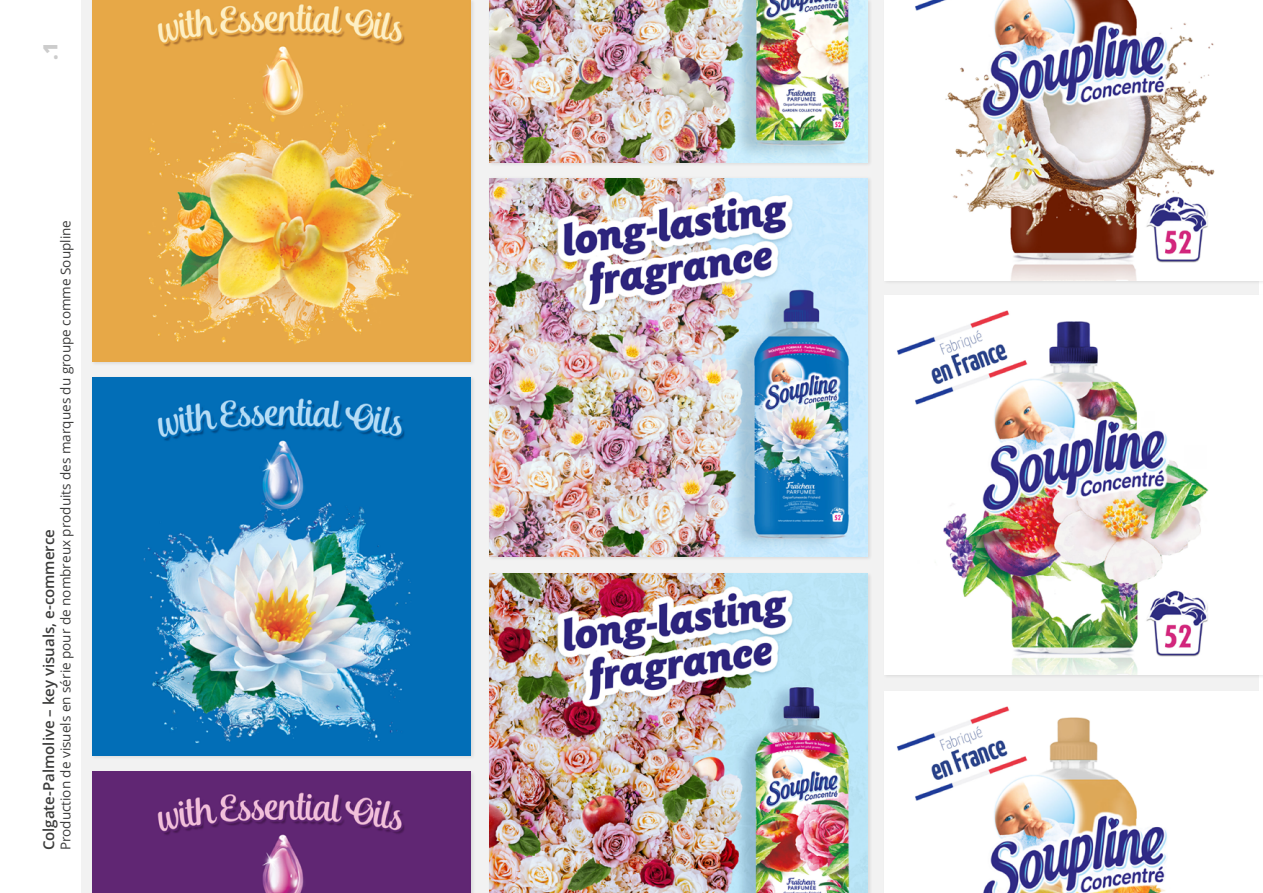
<style>
.page{position:relative;width:1263px;height:893px;background:#fff}
.page>*{position:absolute;margin:0;border:0;box-sizing:border-box;transform-origin:0 0}
.t1{font:800 19.5px "Open Sans";color:#ccc}
.t2{font:600 15px "Open Sans";color:#3c3c3b}
.t3{font:13.5px "Open Sans";color:#3c3c3b}
</style>
<div class="page">
<div style="left:81px;top:0;width:1177px;height:893px;background:#f2f2f2"></div>
<div style="left:883px;top:294px;width:380px;height:385px;background:#000;opacity:.1"></div>
<img style="left:884px;top:296px;width:379px;height:378px">
<div style="left:91px;top:375px;width:385px;height:385px;background:#e9e9e9"></div>
<img style="left:92px;top:377px;width:379px;height:379px">
<div style="left:488px;top:176px;width:384px;height:385px;background:#000;opacity:.1"></div>
<img style="left:489px;top:178px;width:378px;height:378px">
<div style="left:883px;top:0;width:380px;height:285px;background:#000;opacity:.1"></div>
<img style="left:884px;top:0;width:379px;height:280px">
<div style="left:91px;top:0;width:385px;height:366px;background:#000;opacity:.1"></div>
<img style="left:92px;top:0;width:379px;height:361px">
<div style="left:488px;top:0;width:384px;height:167px;background:#000;opacity:.1"></div>
<img style="left:489px;top:0;width:378px;height:162px">
<img style="left:884px;top:691px;width:374px;height:202px">
<div style="left:91px;top:769px;width:385px;height:124px;background:#000;opacity:.1"></div>
<img style="left:92px;top:771px;width:379px;height:122px">
<div style="left:488px;top:572px;width:384px;height:321px;background:#000;opacity:.1"></div>
<img style="left:489px;top:574px;width:378px;height:319px">
<h1 class="t1" style="left:36px;top:60px;width:19px;rotate:-90deg">.1</h1>
<p class="t3" style="left:56px;top:850px;width:632px;rotate:-90deg">Production de visuels en série pour de nombreux produits des marques du groupe comme Soupline</p>
<p class="t2" style="left:38px;top:850px;width:323px;rotate:-90deg">Colgate-Palmolive – key visuals, e-commerce</p>
</div>
